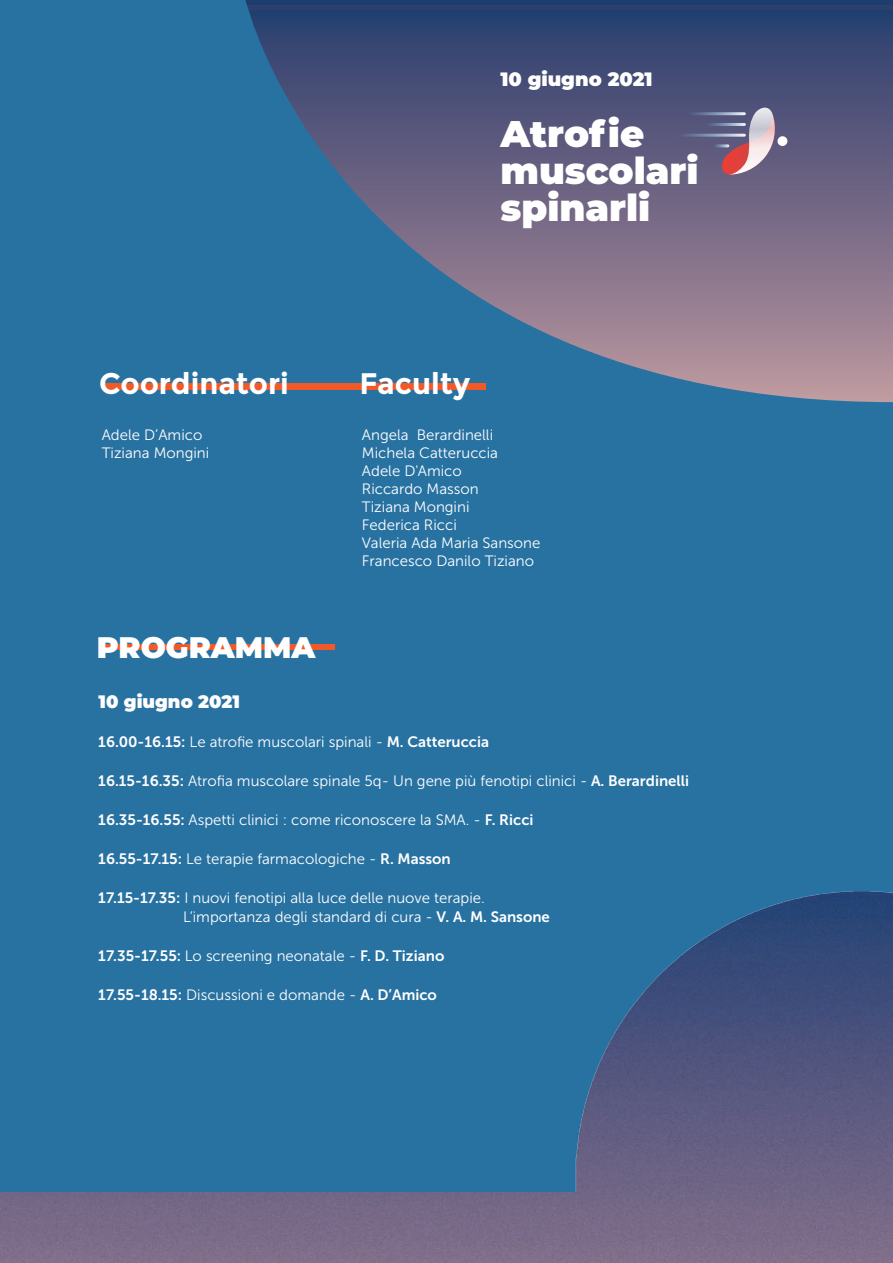
<style>
.page{position:relative;width:893px;height:1263px;background:#2872a2}
.page>*{position:absolute;margin:0;border:0;box-sizing:border-box;transform-origin:0 0}
.t1{font:900 37.05px/36.8px "Montserrat";color:#fff}
.t2{font:700 29.7px "Montserrat";color:#fff}
.t3{font:900 29.7px "Montserrat";color:#fff}
.t4{font:900 19.35px "Montserrat";color:#fff}
.t5{font:900 18px "Montserrat";color:#fff}
.t6{font:15px/18px "Museo Sans 300";color:#fff}
.t7{font:15px "Museo Sans 700";color:#fff}
.s1{font-family:"Museo Sans 700"}
.s2{font-family:"Museo Sans 300"}
</style>
<div class="page">
<div style="left:102px;top:644px;width:233px;height:6px;background:#f15929"></div>
<div style="left:103px;top:383px;width:382px;height:7px;background:#f15929"></div>
<img style="left:0;top:891px;width:893px;height:372px">
<svg style="left:246px;top:0;width:647px;height:402px"></svg>
<svg style="left:720px;top:108px;width:68px;height:67px;background:#998095"></svg>
<hr style="left:688px;top:112px;width:56px;height:3px;background:#fff">
<hr style="left:707px;top:123px;width:37px;height:3px;background:#fff">
<hr style="left:714px;top:144px;width:14px;height:3px;background:#fff">
<hr style="left:678px;top:134px;width:66px;height:3px;background:#fff">
<p class="t4" style="left:500px;top:65px;width:154px">10 giugno 2021</p>
<h1 class="t1" style="left:500px;top:113px;width:200px">Atrofie muscolari spinarli</h1>
<h2 class="t2" style="left:99px;top:365px;width:191px">Coordinatori</h2>
<p class="t6" style="left:102px;top:426px;width:109px">Adele D’Amico<br>Tiziana Mongini</p>
<h2 class="t3" style="left:97px;top:625px;width:220px">PROGRAMMA</h2>
<p class="t5" style="left:98px;top:688px;width:143px">10 giugno 2021</p>
<h2 class="t2" style="left:359px;top:365px;width:112px">Faculty</h2>
<p class="t6" style="left:362px;top:426px;width:180px">Angela Berardinelli<br>Michela Catteruccia<br>Adele D'Amico<br>Riccardo Masson<br>Tiziana Mongini<br>Federica Ricci<br>Valeria Ada Maria Sansone<br>Francesco Danilo Tiziano</p>
<p class="t6" style="left:98px;top:732px;width:392px"><span class="s1">16.00-16.15:</span> Le atrofie muscolari spinali - <span class="s1">M. Catteruccia</span></p>
<p class="t6" style="left:98px;top:771px;width:592px"><span class="s1">16.15-16.35:</span> Atrofia muscolare spinale 5q- Un gene più fenotipi clinici - <span class="s1">A. Berardinelli</span></p>
<p class="t6" style="left:98px;top:810px;width:437px"><span class="s1">16.35-16.55:</span> Aspetti clinici : come riconoscere la SMA. - <span class="s1">F. Ricci</span></p>
<p class="t6" style="left:98px;top:849px;width:354px"><span class="s1">16.55-17.15:</span> Le terapie farmacologiche - <span class="s1">R. Masson</span></p>
<p class="t6" style="left:183px;top:888px;width:368px;line-height:19.5px;text-indent:-85px"><span class="s1">17.15-17.35:</span> I nuovi fenotipi alla luce delle nuove terapie.<br>L’importanza degli standard di cura - <span class="s1">V. A. M. Sansone</span></p>
<p class="t7" style="left:98px;top:947px;width:348px">17.35-17.55: <span class="s2">Lo screening neonatale -</span> F. D. Tiziano</p>
<p class="t7" style="left:98px;top:986px;width:340px">17.55-18.15: <span class="s2">Discussioni e domande -</span> A. D’Amico</p>
</div>
